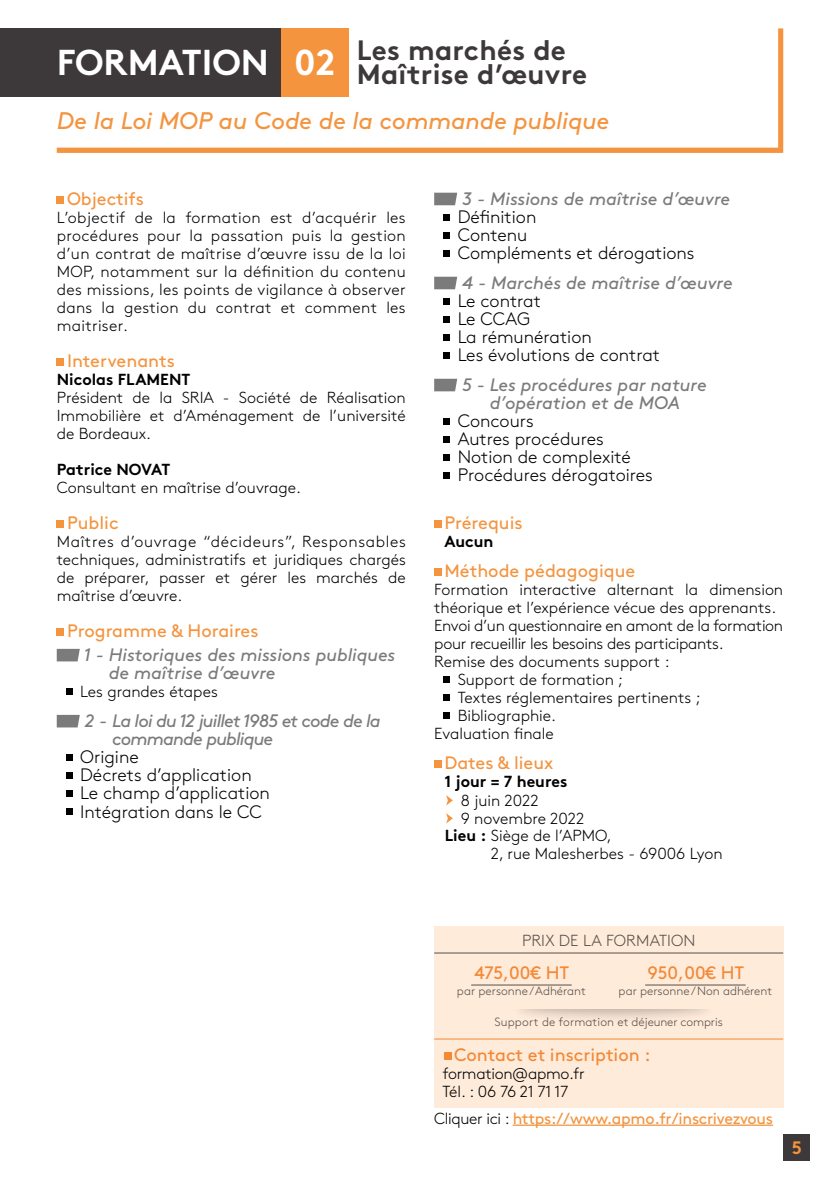
<style>
.page{position:relative;width:840px;height:1191px;background:#fff}
.page>*{position:absolute;margin:0;border:0;box-sizing:border-box;transform-origin:0 0}
.t1{font:700 36px "Brown";color:#fff}
.t2{font:700 28px/24px "Brown";letter-spacing:.01em;color:#3d3839}
.t3{font:italic 24px "Brown";letter-spacing:-.005em;color:#f4943f}
.t4{font:300 18px/18px "Brown";color:#000}
.t5{font:italic 18px/18px "Brown";letter-spacing:-.005em;color:#7c7b7b}
.t6{font:18px "Brown";color:#f4943f}
.t7{font:italic 18px/18px "Brown";letter-spacing:-.045em;color:#7c7b7b}
.t8{font:700 18px "Brown";color:#f4943f}
.t9{font:300 16px/18px "Brown";color:#000;text-align:justify}
.t10{font:300 16px/18px "Brown";letter-spacing:-.02em;color:#000}
.t11{font:700 16px "Brown";color:#000}
.t12{font:16px "Brown";letter-spacing:-.02em;color:#f4943f}
.t13{font:300 16px "Brown";letter-spacing:.005em;color:#575756}
.t14{font:300 12px "Brown";color:#575756}
.s1{font-weight:700}
.s2{font-weight:300;color:#000}
</style>
<div class="page">
<div style="left:57px;top:196px;width:7px;height:7px;background:#f4943f"></div>
<div style="left:57px;top:358px;width:7px;height:7px;background:#f4943f"></div>
<div style="left:57px;top:520px;width:7px;height:7px;background:#f4943f"></div>
<div style="left:57px;top:628px;width:7px;height:7px;background:#f4943f"></div>
<svg style="left:57px;top:649px;width:23px;height:12px"></svg>
<svg style="left:66px;top:689px;width:6px;height:6px"></svg>
<svg style="left:57px;top:715px;width:23px;height:12px"></svg>
<svg style="left:66px;top:755px;width:6px;height:6px"></svg>
<svg style="left:66px;top:773px;width:6px;height:6px"></svg>
<svg style="left:66px;top:791px;width:6px;height:6px"></svg>
<svg style="left:66px;top:809px;width:6px;height:6px"></svg>
<svg style="left:434px;top:193px;width:23px;height:12px"></svg>
<svg style="left:443px;top:215px;width:6px;height:6px"></svg>
<svg style="left:443px;top:233px;width:6px;height:6px"></svg>
<svg style="left:443px;top:251px;width:6px;height:6px"></svg>
<svg style="left:434px;top:277px;width:23px;height:12px"></svg>
<svg style="left:443px;top:299px;width:6px;height:6px"></svg>
<svg style="left:443px;top:317px;width:6px;height:6px"></svg>
<svg style="left:443px;top:335px;width:6px;height:6px"></svg>
<svg style="left:443px;top:353px;width:6px;height:6px"></svg>
<svg style="left:434px;top:379px;width:23px;height:12px"></svg>
<svg style="left:443px;top:419px;width:6px;height:6px"></svg>
<svg style="left:443px;top:437px;width:6px;height:6px"></svg>
<svg style="left:443px;top:455px;width:6px;height:6px"></svg>
<svg style="left:443px;top:473px;width:6px;height:6px"></svg>
<div style="left:434px;top:520px;width:7px;height:7px;background:#f4943f"></div>
<div style="left:434px;top:568px;width:7px;height:7px;background:#f4943f"></div>
<svg style="left:443px;top:677px;width:6px;height:6px"></svg>
<svg style="left:443px;top:695px;width:6px;height:6px"></svg>
<svg style="left:443px;top:713px;width:6px;height:6px"></svg>
<div style="left:434px;top:760px;width:7px;height:7px;background:#f4943f"></div>
<svg style="left:446px;top:795px;width:6px;height:10px"></svg>
<svg style="left:446px;top:813px;width:6px;height:10px"></svg>
<div style="left:0;top:28px;width:281px;height:68px;background:#3d3839"></div>
<div style="left:783px;top:1134px;width:26px;height:26px;background:#3d3839"></div>
<svg style="left:57px;top:28px;width:725px;height:125px"></svg>
<div style="left:434px;top:926px;width:348px;height:181px;background:#feebda"></div>
<hr style="left:512px;top:1124px;width:260px;height:1px;background:#f4943f">
<h2 class="t2" style="left:356px;top:36px;width:232px">Les marchés de<br>Maîtrise d’œuvre</h2>
<h1 class="t1" style="left:57px;top:34px;width:279px">FORMATION 02</h1>
<h3 class="t3" style="left:57px;top:102px;width:554px">De la Loi MOP au Code de la commande publique</h3>
<p class="t6" style="left:67px;top:185px;width:78px">Objectifs</p>
<p class="t9" style="left:57px;top:208px;width:350px">L’objectif de la formation est d’acquérir les procédures pour la passation puis la gestion d’un contrat de maîtrise d’œuvre issu de la loi MOP, notamment sur la définition du contenu des missions, les points de vigilance à observer dans la gestion du contrat et comment les maitriser.</p>
<p class="t6" style="left:67px;top:347px;width:109px">Intervenants</p>
<p class="t11" style="left:57px;top:367px;width:135px">Nicolas FLAMENT</p>
<p class="t9" style="left:57px;top:388px;width:350px">Président de la SRIA - Société de Réalisation Immobilière et d’Aménagement de l’université de Bordeaux.</p>
<p class="t11" style="left:57px;top:457px;width:115px">Patrice NOVAT</p>
<p class="t9" style="left:57px;top:478px;width:246px">Consultant en maîtrise d’ouvrage.</p>
<p class="t6" style="left:67px;top:509px;width:53px">Public</p>
<p class="t9" style="left:57px;top:532px;width:350px">Maîtres d’ouvrage “décideurs”, Responsables techniques, administratifs et juridiques chargés de préparer, passer et gérer les marchés de maîtrise d’œuvre.</p>
<p class="t6" style="left:67px;top:617px;width:193px">Programme &amp; Horaires</p>
<p class="t5" style="left:109px;top:644px;width:288px;text-indent:-25px">1 - Historiques des missions publiques de maîtrise d’œuvre</p>
<p class="t9" style="left:80px;top:682px;width:139px">Les grandes étapes</p>
<p class="t7" style="left:112px;top:710px;width:270px;text-indent:-28px">2 - La loi du 12 juillet 1985 et code de la commande publique</p>
<p class="t4" style="left:80px;top:747px;width:191px">Origine<br>Décrets d’application<br>Le champ d’application<br>Intégration dans le CC</p>
<p class="t5" style="left:462px;top:188px;width:269px">3 - Missions de maîtrise d’œuvre</p>
<p class="t4" style="left:457px;top:207px;width:238px">Définition<br>Contenu<br>Compléments et dérogations</p>
<p class="t5" style="left:462px;top:272px;width:272px">4 - Marchés de maîtrise d’œuvre</p>
<p class="t4" style="left:457px;top:291px;width:204px">Le contrat<br>Le CCAG<br>La rémunération<br>Les évolutions de contrat</p>
<p class="t5" style="left:462px;top:374px;width:246px;text-align:center">5 - Les procédures par nature d’opération et de MOA</p>
<p class="t4" style="left:457px;top:411px;width:197px">Concours<br>Autres procédures<br>Notion de complexité<br>Procédures dérogatoires</p>
<p class="t6" style="left:444px;top:509px;width:80px">Prérequis</p>
<p class="t11" style="left:444px;top:529px;width:50px">Aucun</p>
<p class="t6" style="left:444px;top:557px;width:192px">Méthode pédagogique</p>
<p class="t9" style="left:434px;top:580px;width:350px">Formation interactive alternant la dimension</p>
<p class="t9" style="left:434px;top:598px;width:343px">théorique et l’expérience vécue des apprenants.</p>
<p class="t10" style="left:434px;top:616px;width:350px">Envoi d’un questionnaire en amont de la formation</p>
<p class="t10" style="left:434px;top:634px;width:291px">pour recueillir les besoins des participants.</p>
<p class="t9" style="left:434px;top:652px;width:237px">Remise des documents support :</p>
<p class="t9" style="left:457px;top:670px;width:167px">Support de formation ;</p>
<p class="t9" style="left:457px;top:688px;width:244px">Textes réglementaires pertinents ;</p>
<p class="t9" style="left:457px;top:706px;width:100px">Bibliographie.</p>
<p class="t9" style="left:434px;top:724px;width:121px">Evaluation finale</p>
<p class="t6" style="left:444px;top:749px;width:110px">Dates &amp; lieux</p>
<p class="t11" style="left:444px;top:769px;width:124px">1 jour = 7 heures</p>
<p class="t9" style="left:460px;top:790px;width:79px">8 juin 2022</p>
<p class="t9" style="left:460px;top:808px;width:125px">9 novembre 2022</p>
<p class="t9" style="left:444px;top:825px;width:168px"><span class="s1">Lieu :</span> Siège de l’APMO,</p>
<p class="t9" style="left:490px;top:843px;width:233px">2, rue Malesherbes - 69006 Lyon</p>
<p class="t13" style="left:521px;top:929px;width:175px">PRIX DE LA FORMATION</p>
<p class="t6" style="left:474px;top:958px;width:96px">475,00€ HT</p>
<p class="t14" style="left:456px;top:981px;width:130px">par personne / Adhérant</p>
<p class="t6" style="left:647px;top:958px;width:98px">950,00€ HT</p>
<p class="t14" style="left:618px;top:981px;width:155px">par personne / Non adhérent</p>
<p class="t14" style="left:494px;top:1012px;width:229px">Support de formation et déjeuner compris</p>
<p class="t6" style="left:454px;top:1041px;width:198px">Contact et inscription :</p>
<p class="t10" style="left:442px;top:1063px;width:144px">formation@apmo.fr<br>Tél. : 06 76 21 71 17</p>
<p class="t12" style="left:434px;top:1105px;width:340px"><span class="s2">Cliquer ici :</span> https://www.apmo.fr/inscrivezvous</p>
<p class="t8" style="left:791px;top:1132px;width:12px">5</p>
</div>
